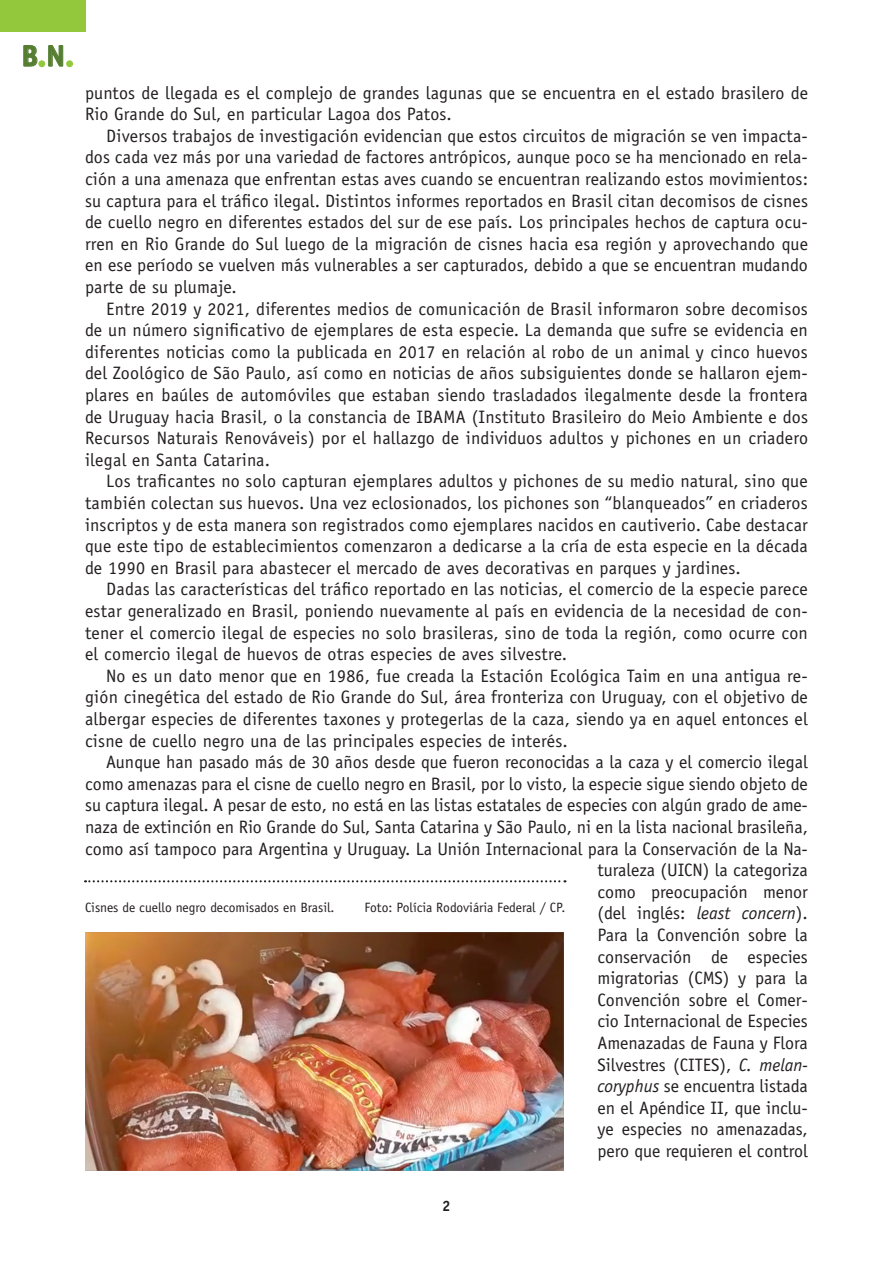
<style>
.page{position:relative;width:893px;height:1263px;background:#fff}
.page>*{position:absolute;margin:0;border:0;box-sizing:border-box;transform-origin:0 0}
.t1{font:700 30px "Officina Sans";color:#567e33}
.t2{font:18px/21.6px "Officina Sans";color:#231f20;text-align:justify}
.t3{font:700 15px "Officina Sans";color:#231f20}
.t4{font:13.5px "Officina Sans";color:#231f20}
.s1{color:#94c83c}
.s2{font-style:italic}
</style>
<div class="page">
<svg style="left:23px;top:45px;width:15px;height:22px"></svg>
<div style="left:38px;top:60px;width:7px;height:7px;border:1px solid #94c83c;border-radius:50%"></div>
<svg style="left:48px;top:45px;width:16px;height:22px"></svg>
<div style="left:66px;top:60px;width:7px;height:7px;border:1px solid #94c83c;border-radius:50%"></div>
<div style="left:0;top:0;width:85px;height:32px;background:#94c83c"></div>
<img style="left:85px;top:932px;width:479px;height:239px">
<svg style="left:85px;top:880px;width:480px;height:2px"></svg>
<p class="t1" style="left:21px;top:37px;width:54px">B<span class="s1">.</span>N<span class="s1">.</span></p>
<p class="t2" style="left:85px;top:82px;width:724px">puntos de llegada es el complejo de grandes lagunas que se encuentra en el estado brasilero de<br>Rio Grande do Sul, en particular Lagoa dos Patos.</p>
<p class="t2" style="left:85px;top:125px;width:724px;text-indent:21px">Diversos trabajos de investigación evidencian que estos circuitos de migración se ven impacta&shy;dos cada vez más por una variedad de factores antrópicos, aunque poco se ha mencionado en rela&shy;ción a una amenaza que enfrentan estas aves cuando se encuentran realizando estos movimientos: su captura para el tráfico ilegal. Distintos informes reportados en Brasil citan decomisos de cisnes de cuello negro en diferentes estados del sur de ese país. Los principales hechos de captura ocu&shy;rren en Rio Grande do Sul luego de la migración de cisnes hacia esa región y aprovechando que en ese período se vuelven más vulnerables a ser capturados, debido a que se encuentran mudando parte de su plumaje.</p>
<p class="t2" style="left:85px;top:298px;width:724px;text-indent:21px">Entre 2019 y 2021, diferentes medios de comunicación de Brasil informaron sobre decomisos de un número significativo de ejemplares de esta especie. La demanda que sufre se evidencia en diferentes noticias como la publicada en 2017 en relación al robo de un animal y cinco huevos del Zoológico de São Paulo, así como en noticias de años subsiguientes donde se hallaron ejem&shy;plares en baúles de automóviles que estaban siendo trasladados ilegalmente desde la frontera de Uruguay hacia Brasil, o la constancia de IBAMA (Instituto Brasileiro do Meio Ambiente e dos Recursos Naturais Renováveis) por el hallazgo de individuos adultos y pichones en un criadero ilegal en Santa Catarina.</p>
<p class="t2" style="left:85px;top:470px;width:724px;text-indent:21px">Los traficantes no solo capturan ejemplares adultos y pichones de su medio natural, sino que también colectan sus huevos. Una vez eclosionados, los pichones son “blanqueados” en criaderos inscriptos y de esta manera son registrados como ejemplares nacidos en cautiverio. Cabe destacar que este tipo de establecimientos comenzaron a dedicarse a la cría de esta especie en la década de 1990 en Brasil para abastecer el mercado de aves decorativas en parques y jardines.</p>
<p class="t2" style="left:85px;top:578px;width:724px;text-indent:21px">Dadas las características del tráfico reportado en las noticias, el comercio de la especie parece estar generalizado en Brasil, poniendo nuevamente al país en evidencia de la necesidad de con&shy;tener el comercio ilegal de especies no solo brasileras, sino de toda la región, como ocurre con el comercio ilegal de huevos de otras especies de aves silvestre.</p>
<p class="t2" style="left:85px;top:665px;width:724px;text-indent:21px">No es un dato menor que en 1986, fue creada la Estación Ecológica Taim en una antigua re&shy;gión cinegética del estado de Rio Grande do Sul, área fronteriza con Uruguay, con el objetivo de albergar especies de diferentes taxones y protegerlas de la caza, siendo ya en aquel entonces el cisne de cuello negro una de las principales especies de interés.</p>
<p class="t2" style="left:85px;top:751px;width:724px;text-align:right">Aunque han pasado más de 30 años desde que fueron reconocidas a la caza y el comercio ilegal como amenazas para el cisne de cuello negro en Brasil, por lo visto, la especie sigue siendo objeto de su captura ilegal. A pesar de esto, no está en las listas estatales de especies con algún grado de ame&shy;naza de extinción en Rio Grande do Sul, Santa Catarina y São Paulo, ni en la lista nacional brasileña, como así tampoco para Argentina y Uruguay. La Unión Internacional para la Conservación de la Na&shy;turaleza (UICN) la categoriza<br>como preocupación menor<br>(del inglés: <span class="s2">least concern</span>).<br>Para la Convención sobre la<br>conservación de especies<br>migratorias (CMS) y para la<br>Convención sobre el Comer-<br>cio Internacional de Especies<br>Amenazadas de Fauna y Flora<br>Silvestres (CITES), <span class="s2">C. melan-<br>coryphus</span> se encuentra listada<br>en el Apéndice II, que inclu-<br>ye especies no amenazadas,<br>pero que requieren el control</p>
<p class="t4" style="left:85px;top:899px;width:251px">Cisnes de cuello negro decomisados en Brasil.</p>
<p class="t4" style="left:364px;top:899px;width:203px">Foto: Polícia Rodoviária Federal / CP.</p>
<p class="t3" style="left:442px;top:1196px;width:10px">2</p>
</div>
